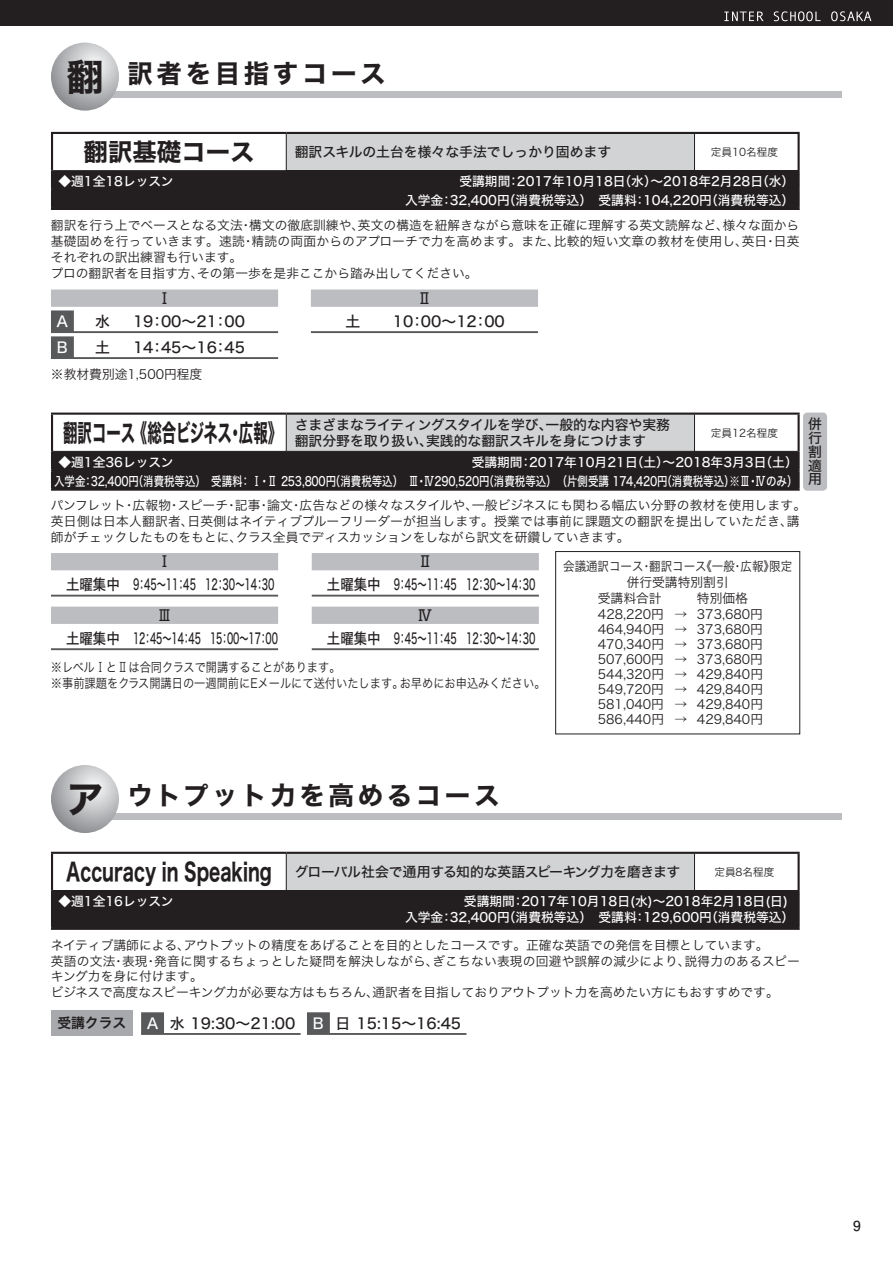
<style>
.page{position:relative;width:893px;height:1263px;background:#fff}
.page>*{position:absolute;margin:0;border:0;box-sizing:border-box;transform-origin:0 0}
.t1{font:25.5px "Hira Kaku Std W7 90 msp RKSJ H";letter-spacing:.14em;color:#231f20}
.t2{font:24.45px "Hira Kaku Std W7 90 msp RKSJ H";color:#231f20;scale:.59 1}
.t3{font:24.45px "Hira Kaku Std W7 90 msp RKSJ H";color:#231f20}
.t4{font:14.85px "Hira Kaku Std W5 90 msp RKSJ H";color:#231f20;scale:.9 1}
.t5{font:14.85px "Hira Kaku Std W5 90 msp RKSJ H";color:#231f20}
.t6{font:14.85px "Shin Go Pro Regular 90 msp RKSJ H";color:#231f20}
.t7{font:14.85px "Hira Kaku Std W5 90 msp RKSJ H";color:#fff}
.t8{font:13.8px/15.9px "Hira Kaku Std W5 90 msp RKSJ H";color:#231f20}
.t9{font:13.8px "Hira Kaku Std W5 90 msp RKSJ H";letter-spacing:-.03em;color:#231f20}
.t10{font:13.8px/13.8px "Hira Kaku Std W5 90 msp RKSJ V";color:#231f20;text-align:justify}
.t11{font:13.8px "Hira Kaku Std W6 90 msp RKSJ H";color:#231f20}
.t12{font:13.8px "Futo Go B101 Pro Bold 90 msp RKSJ H";color:#231f20}
.t13{font:12.75px/15.9px "Hira Kaku Std W3 90 msp RKSJ H";color:#231f20}
.t14{font:12.75px/19.2px "Hira Kaku Std W5 90 msp RKSJ H";color:#fff;text-align:right}
.t15{font:12.75px/15.9px "Hira Kaku Std W3 90 msp RKSJ H";color:#231f20;scale:.88 1}
.t16{font:12.75px "Hira Kaku Std W3 90 msp RKSJ H";color:#231f20;scale:.9 1}
.t17{font:10.65px "Hira Kaku Std W3 90 msp RKSJ H";color:#231f20}
.s1{font-size:37.2px}
.s2{font-family:"Shin Go Pro Regular 90 msp RKSJ H"}
.s3{font-family:"Shin Go Pro Light 90 msp RKSJ H"}
.s4{font-family:"Hira Kaku Std W7 90 msp RKSJ H";font-size:24.45px}
.s5{color:#fff}
</style>
<div class="page">
<div style="left:0;top:0;width:893px;height:26px;background:#231f20"></div>
<svg style="left:724px;top:11px;width:147px;height:10px"></svg>
<div style="left:286px;top:414px;width:408px;height:37px;background:#d1d3d4"></div>
<hr style="left:51px;top:413px;width:235px;height:2px;background:#231f20">
<hr style="left:51px;top:415px;width:2px;height:36px;background:#231f20">
<hr style="left:286px;top:413px;width:514px;height:2px;background:#231f20">
<hr style="left:797px;top:415px;width:3px;height:36px;background:#231f20">
<div style="left:51px;top:451px;width:746px;height:38px;background:#231f20"></div>
<hr style="left:286px;top:469px;width:514px;height:3px;background:#231f20">
<hr style="left:51px;top:489px;width:749px;height:2px;background:#231f20">
<hr style="left:286px;top:415px;width:1px;height:36px;background:#231f20">
<hr style="left:694px;top:415px;width:1px;height:36px;background:#231f20">
<hr style="left:53px;top:451px;width:233px;height:1px;background:#231f20">
<hr style="left:286px;top:451px;width:511px;height:1px;background:#231f20">
<hr style="left:797px;top:451px;width:3px;height:18px;background:#231f20">
<hr style="left:797px;top:472px;width:3px;height:17px;background:#231f20">
<div style="left:312px;top:553px;width:227px;height:17px;background:#bbbdc0"></div>
<hr style="left:312px;top:595px;width:227px;height:2px;background:#58595b">
<div style="left:51px;top:607px;width:227px;height:17px;background:#bbbdc0"></div>
<hr style="left:51px;top:648px;width:227px;height:2px;background:#58595b">
<div style="left:312px;top:607px;width:227px;height:17px;background:#bbbdc0"></div>
<hr style="left:312px;top:648px;width:227px;height:2px;background:#58595b">
<div style="left:803px;top:413px;width:24px;height:78px;background:#bbbdc0;border-radius:4px"></div>
<div style="left:51px;top:553px;width:227px;height:17px;background:#bbbdc0"></div>
<hr style="left:51px;top:595px;width:227px;height:2px;background:#58595b">
<div style="left:106px;top:91px;width:736px;height:7px;background:#bbbdc0"></div>
<svg style="left:51px;top:43px;width:68px;height:68px;background:#bdbfc1"></svg>
<div style="left:555px;top:551px;width:245px;height:183px;border:1px solid #231f20"></div>
<div style="left:286px;top:133px;width:408px;height:38px;background:#d1d3d4"></div>
<hr style="left:51px;top:132px;width:235px;height:2px;background:#231f20">
<hr style="left:51px;top:134px;width:2px;height:37px;background:#231f20">
<hr style="left:286px;top:132px;width:514px;height:2px;background:#231f20">
<hr style="left:797px;top:134px;width:3px;height:37px;background:#231f20">
<hr style="left:286px;top:189px;width:514px;height:2px;background:#231f20">
<hr style="left:51px;top:208px;width:749px;height:2px;background:#231f20">
<hr style="left:286px;top:134px;width:1px;height:36px;background:#231f20">
<hr style="left:694px;top:134px;width:1px;height:36px;background:#231f20">
<hr style="left:53px;top:170px;width:233px;height:1px;background:#231f20">
<hr style="left:286px;top:170px;width:408px;height:1px;background:#231f20">
<div style="left:51px;top:171px;width:746px;height:37px;background:#231f20"></div>
<hr style="left:694px;top:170px;width:103px;height:1px;background:#231f20">
<hr style="left:797px;top:171px;width:3px;height:18px;background:#231f20">
<hr style="left:797px;top:191px;width:3px;height:17px;background:#231f20">
<div style="left:311px;top:290px;width:227px;height:17px;background:#bbbdc0"></div>
<hr style="left:311px;top:331px;width:227px;height:2px;background:#58595b">
<div style="left:51px;top:290px;width:227px;height:17px;background:#bbbdc0"></div>
<hr style="left:51px;top:331px;width:227px;height:2px;background:#58595b">
<div style="left:51px;top:310px;width:23px;height:22px;background:#58595b"></div>
<hr style="left:51px;top:357px;width:227px;height:2px;background:#58595b">
<div style="left:51px;top:336px;width:23px;height:22px;background:#58595b"></div>
<div style="left:106px;top:814px;width:736px;height:6px;background:#bbbdc0"></div>
<svg style="left:51px;top:765px;width:68px;height:68px;background:#bdbfc1"></svg>
<div style="left:286px;top:853px;width:408px;height:38px;background:#d1d3d4"></div>
<div style="left:52px;top:891px;width:746px;height:38px;background:#231f20"></div>
<hr style="left:51px;top:852px;width:235px;height:2px;background:#231f20">
<hr style="left:51px;top:854px;width:2px;height:37px;background:#231f20">
<hr style="left:286px;top:852px;width:514px;height:2px;background:#231f20">
<hr style="left:797px;top:854px;width:3px;height:37px;background:#231f20">
<hr style="left:51px;top:891px;width:2px;height:37px;background:#231f20">
<hr style="left:51px;top:928px;width:749px;height:2px;background:#231f20">
<hr style="left:286px;top:854px;width:1px;height:36px;background:#231f20">
<hr style="left:694px;top:854px;width:1px;height:36px;background:#231f20">
<hr style="left:53px;top:890px;width:233px;height:1px;background:#231f20">
<hr style="left:286px;top:890px;width:408px;height:1px;background:#231f20">
<hr style="left:694px;top:890px;width:103px;height:1px;background:#231f20">
<hr style="left:797px;top:891px;width:3px;height:37px;background:#231f20">
<div style="left:51px;top:1010px;width:82px;height:26px;background:#a7a9ac"></div>
<hr style="left:141px;top:1033px;width:160px;height:2px;background:#58595b">
<div style="left:141px;top:1012px;width:23px;height:22px;background:#58595b"></div>
<hr style="left:307px;top:1033px;width:159px;height:2px;background:#58595b">
<div style="left:307px;top:1012px;width:23px;height:22px;background:#58595b"></div>
<h1 class="t1" style="left:66px;top:64px;width:321px"><span class="s1">翻</span> 訳者を目指すコース</h1>
<h2 class="t3" style="left:84px;top:143px;width:173px">翻訳基礎コース</h2>
<p class="t8" style="left:295px;top:146px;width:318px">翻訳スキルの土台を様々な手法でしっかり固めます</p>
<p class="t17" style="left:711px;top:148px;width:69px">定員10名程度</p>
<p class="t14" style="left:58px;top:173px;width:117px">◆週1全18レッスン</p>
<p class="t14" style="left:405px;top:173px;width:391px">受講期間：2017年10月18日（水）～2018年2月28日（水）<br>入学金：32,400円（消費税等込）　受講料：104,220円（消費税等込）</p>
<p class="t13" style="left:51px;top:219px;width:750px">翻訳を行う上でベースとなる文法・構文の徹底訓練や、英文の構造を紐解きながら意味を正確に理解する英文読解など、様々な面から基礎固めを行っていきます。速読・精読の両面からのアプローチで力を高めます。また、比較的短い文章の教材を使用し、英日・日英それぞれの訳出練習も行います。<br>プロの翻訳者を目指す方、その第一歩を是非ここから踏み出してください。</p>
<p class="t6" style="left:417px;top:293px;width:16px">Ⅱ</p>
<p class="t5" style="left:345px;top:316px;width:16px">土</p>
<p class="t5" style="left:393px;top:316px;width:113px">10：00～12：00</p>
<p class="t6" style="left:157px;top:293px;width:16px">Ⅰ</p>
<p class="t7" style="left:57px;top:316px;width:13px">A</p>
<p class="t5" style="left:95px;top:316px;width:16px">水</p>
<p class="t5" style="left:133px;top:316px;width:113px">19：00～21：00</p>
<p class="t7" style="left:57px;top:341px;width:12px">B</p>
<p class="t5" style="left:95px;top:341px;width:16px">土</p>
<p class="t5" style="left:133px;top:341px;width:113px">14：45～16：45</p>
<p class="t13" style="left:51px;top:368px;width:153px">※教材費別途1,500円程度</p>
<h2 class="t2" style="left:63px;top:423px;width:373px">翻訳コース 《総合ビジネス・広報》</h2>
<p class="t8" style="left:295px;top:419px;width:377px">さまざまなライティングスタイルを学び、一般的な内容や実務翻訳分野を取り扱い、実践的な翻訳スキルを身につけます</p>
<p class="t17" style="left:711px;top:429px;width:69px">定員12名程度</p>
<p class="t14" style="left:58px;top:454px;width:117px">◆週1全36レッスン</p>
<p class="t14" style="left:54px;top:454px;width:745px">受講期間：2017年10月21日（土）～2018年3月3日（土）<br>入学金：32,400円（消費税等込）　受講料： <span class="s2">Ⅰ</span>・<span class="s2">Ⅱ</span> 253,800円（消費税等込） <span class="s2">Ⅲ</span>・<span class="s2">Ⅳ</span>290,520円（消費税等込）（片側受講 174,420円（消費税等込）※<span class="s2">Ⅲ</span>・<span class="s2">Ⅳ</span>のみ）</p>
<p class="t13" style="left:51px;top:499px;width:756px">パンフレット・広報物・スピーチ・記事・論文・広告などの様々なスタイルや、一般ビジネスにも関わる幅広い分野の教材を使用します。英日側は日本人翻訳者、日英側はネイティブプルーフリーダーが担当します。授業では事前に課題文の翻訳を提出していただき、講師がチェックしたものをもとに、クラス全員でディスカッションをしながら訳文を研鑽していきます。</p>
<p class="t6" style="left:418px;top:556px;width:16px">Ⅱ</p>
<p class="t4" style="left:327px;top:579px;width:233px">土曜集中 9：45～11：45　12：30～14：30</p>
<p class="t6" style="left:157px;top:610px;width:16px">Ⅲ</p>
<p class="t4" style="left:66px;top:633px;width:237px">土曜集中 12：45～14：45　15：00～17：00</p>
<p class="t6" style="left:157px;top:556px;width:16px">Ⅰ</p>
<p class="t4" style="left:66px;top:579px;width:233px">土曜集中 9：45～11：45　12：30～14：30</p>
<p class="t16" style="left:563px;top:561px;width:256px">会議通訳コース・翻訳コース《一般・広報》限定</p>
<p class="t13" style="left:627px;top:576px;width:104px">併行受講特別割引</p>
<p class="t13" style="left:598px;top:592px;width:65px">受講料合計</p>
<p class="t13" style="left:598px;top:592px;width:167px;line-height:15.3px;text-indent:99px">特別価格<br>428,220円 → 373,680円<br>464,940円 → 373,680円<br>470,340円 → 373,680円<br>507,600円 → 373,680円<br>544,320円 → 429,840円<br>549,720円 → 429,840円<br>581,040円 → 429,840円<br>586,440円 → 429,840円</p>
<p class="t6" style="left:418px;top:610px;width:16px">Ⅳ</p>
<p class="t4" style="left:327px;top:633px;width:233px">土曜集中 9：45～11：45　12：30～14：30</p>
<p class="t15" style="left:51px;top:661px;width:564px">※ レベル<span class="s3">Ⅰ</span>と<span class="s3">Ⅱ</span>は合同クラスで開講することがあります。<br>※事前課題をクラス開講日の一週間前にEメールにて送付いたします。お早めにお申込みください。</p>
<p class="t10" style="left:808px;top:419px;width:15px">併行割適用</p>
<h1 class="t1" style="left:66px;top:786px;width:435px"><span class="s1">ア</span> ウトプット力を高めるコース</h1>
<p class="t9" style="left:66px;top:867px;width:615px"><span class="s4">Accuracy in Speaking</span> グローバル社会で通用する知的な英語スピーキング力を磨きます</p>
<p class="t17" style="left:714px;top:868px;width:62px">定員8名程度</p>
<p class="t14" style="left:58px;top:893px;width:117px">◆週1全16レッスン</p>
<p class="t14" style="left:405px;top:895px;width:391px;line-height:15.9px;text-align:left;text-indent:59px">受講期間：2017年10月18日(水)～2018年2月18日(日)入学金：32,400円（消費税等込）　受講料：129,600円（消費税等込）</p>
<p class="t13" style="left:51px;top:939px;width:750px">ネイティブ講師による、アウトプットの精度をあげることを目的としたコースです。正確な英語での発信を目標としています。<br>英語の文法・表現・発音に関するちょっとした疑問を解決しながら、ぎこちない表現の回避や誤解の減少により、説得力のあるスピーキング力を身に付けます。<br>ビジネスで高度なスピーキング力が必要な方はもちろん、通訳者を目指しておりアウトプット力を高めたい方にもおすすめです。</p>
<p class="t11" style="left:57px;top:1018px;width:71px">受講クラス</p>
<p class="t5" style="left:147px;top:1017px;width:316px"><span class="s5">A</span> 水 19:30～21:00 <span class="s5">B</span> 日 15:15～16:45</p>
<p class="t12" style="left:853px;top:1221px;width:9px">9</p>
</div>
